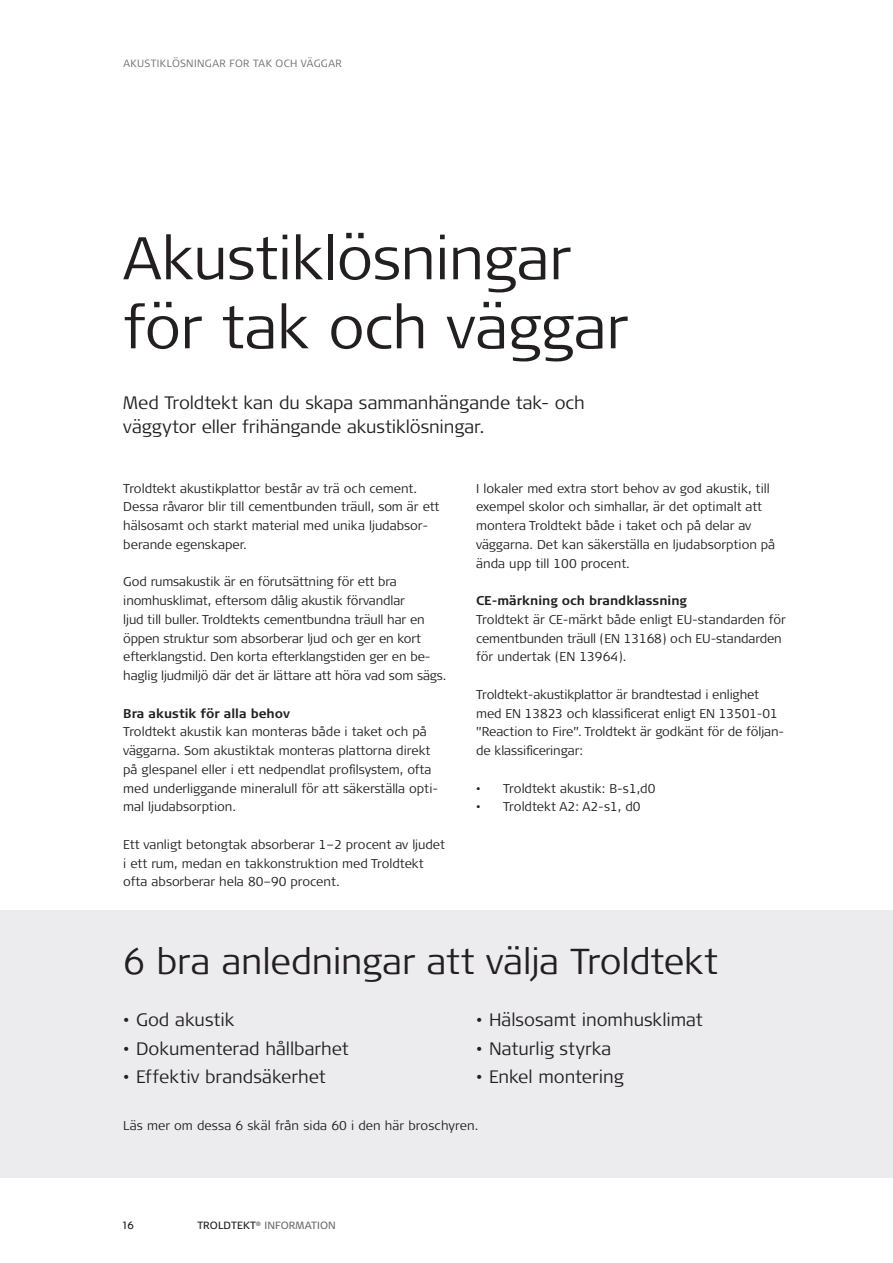
<style>
.page{position:relative;width:893px;height:1263px;background:#fff}
.page>*{position:absolute;margin:0;border:0;box-sizing:border-box;transform-origin:0 0}
.Rubrik{font:300 60px/69px "Signa Pro";letter-spacing:-.01em;color:#231f20}
.Rubrik-2{font:300 36px "Signa Pro";letter-spacing:-.005em;color:#231f20}
.Underrubrik{font:300 18px/24px "Signa Pro";letter-spacing:-.005em;color:#231f20}
.Brødtekst{font:300 12.75px/18.8px "Signa Pro";letter-spacing:-.01em;color:#231f20}
.Mellemrubrik{font:700 12.75px "Signa Pro";color:#231f20}
.t1{font:300 10.5px "Signa Pro";letter-spacing:.035em;color:#6c6d70}
.t2{font:10.5px "Signa Pro";letter-spacing:.01em;color:#6c6d70}
.t3{font:10.5px "Signa Pro";color:#231f20}
.s1{color:#231f20}
</style>
<div class="page">
<div style="left:0;top:910px;width:893px;height:267px;background:#ececee"></div>
<p class="t1" style="left:123px;top:56px;width:220px">AKUSTIKLÖSNINGAR FOR TAK OCH VÄGGAR</p>
<p class="Rubrik" style="left:123px;top:221px;width:507px">Akustiklösningar för tak och väggar</p>
<p class="Underrubrik" style="left:123px;top:390px;width:463px">Med Troldtekt kan du skapa sammanhängande tak- och väggytor eller frihängande akustiklösningar.</p>
<p class="Brødtekst" style="left:123px;top:478px;width:318px">Troldtekt akustikplattor består av trä och cement.<br>Dessa råvaror blir till cementbunden träull, som är ett hälsosamt och starkt material med unika ljudabsor&shy;berande egenskaper.</p>
<p class="Brødtekst" style="left:123px;top:572px;width:325px">God rumsakustik är en förutsättning för ett bra inomhusklimat, eftersom dålig akustik förvandlar<br>ljud till buller. Troldtekts cementbundna träull har en öppen struktur som absorberar ljud och ger en kort efterklangstid. Den korta efterklangstiden ger en be&shy;haglig ljudmiljö där det är lättare att höra vad som sägs.</p>
<p class="Mellemrubrik" style="left:123px;top:704px;width:168px">Bra akustik för alla behov</p>
<p class="Brødtekst" style="left:123px;top:722px;width:316px">Troldtekt akustik kan monteras både i taket och på väggarna. Som akustiktak monteras plattorna direkt på glespanel eller i ett nedpendlat profilsystem, ofta med underliggande mineralull för att säkerställa opti&shy;mal ljudabsorption.</p>
<p class="Brødtekst" style="left:123px;top:834px;width:323px">Ett vanligt betongtak absorberar 1–2 procent av ljudet i ett rum, medan en takkonstruktion med Troldtekt ofta absorberar hela 80–90 procent.</p>
<p class="Brødtekst" style="left:476px;top:478px;width:300px">I lokaler med extra stort behov av god akustik, till exempel skolor och simhallar, är det optimalt att montera Troldtekt både i taket och på delar av väggarna. Det kan säkerställa en ljudabsorption på ända upp till 100 procent.</p>
<p class="Mellemrubrik" style="left:476px;top:592px;width:212px">CE-märkning och brandklassning</p>
<p class="Brødtekst" style="left:476px;top:609px;width:311px">Troldtekt är CE-märkt både enligt EU-standarden för cementbunden träull (EN 13168) och EU-standarden för undertak (EN 13964).</p>
<p class="Brødtekst" style="left:476px;top:684px;width:309px">Troldtekt-akustikplattor är brandtestad i enlighet med EN 13823 och klassificerat enligt EN 13501-01 ”Reaction to Fire”. Troldtekt är godkänt för de följan&shy;de klassificeringar:</p>
<p class="Brødtekst" style="left:476px;top:778px;width:181px">• Troldtekt akustik: B-s1,d0</p>
<p class="Brødtekst" style="left:476px;top:797px;width:166px">• Troldtekt A2: A2-s1, d0</p>
<p class="Rubrik-2" style="left:123px;top:936px;width:596px">6 bra anledningar att välja Troldtekt</p>
<p class="Underrubrik" style="left:123px;top:1007px;width:113px">• God akustik</p>
<p class="Underrubrik" style="left:123px;top:1035px;width:227px">• Dokumenterad hållbarhet</p>
<p class="Underrubrik" style="left:123px;top:1064px;width:204px">• Effektiv brandsäkerhet</p>
<p class="Underrubrik" style="left:476px;top:1007px;width:228px">• Hälsosamt inomhusklimat</p>
<p class="Underrubrik" style="left:476px;top:1035px;width:137px">• Naturlig styrka</p>
<p class="Underrubrik" style="left:476px;top:1064px;width:149px">• Enkel montering</p>
<p class="Brødtekst" style="left:123px;top:1116px;width:357px">Läs mer om dessa 6 skäl från sida 60 i den här broschyren.</p>
<p class="t3" style="left:123px;top:1218px;width:12px">16</p>
<p class="t2" style="left:197px;top:1218px;width:140px"><span class="s1">TROLDTEKT</span><sup>®</sup> INFORMATION</p>
</div>
